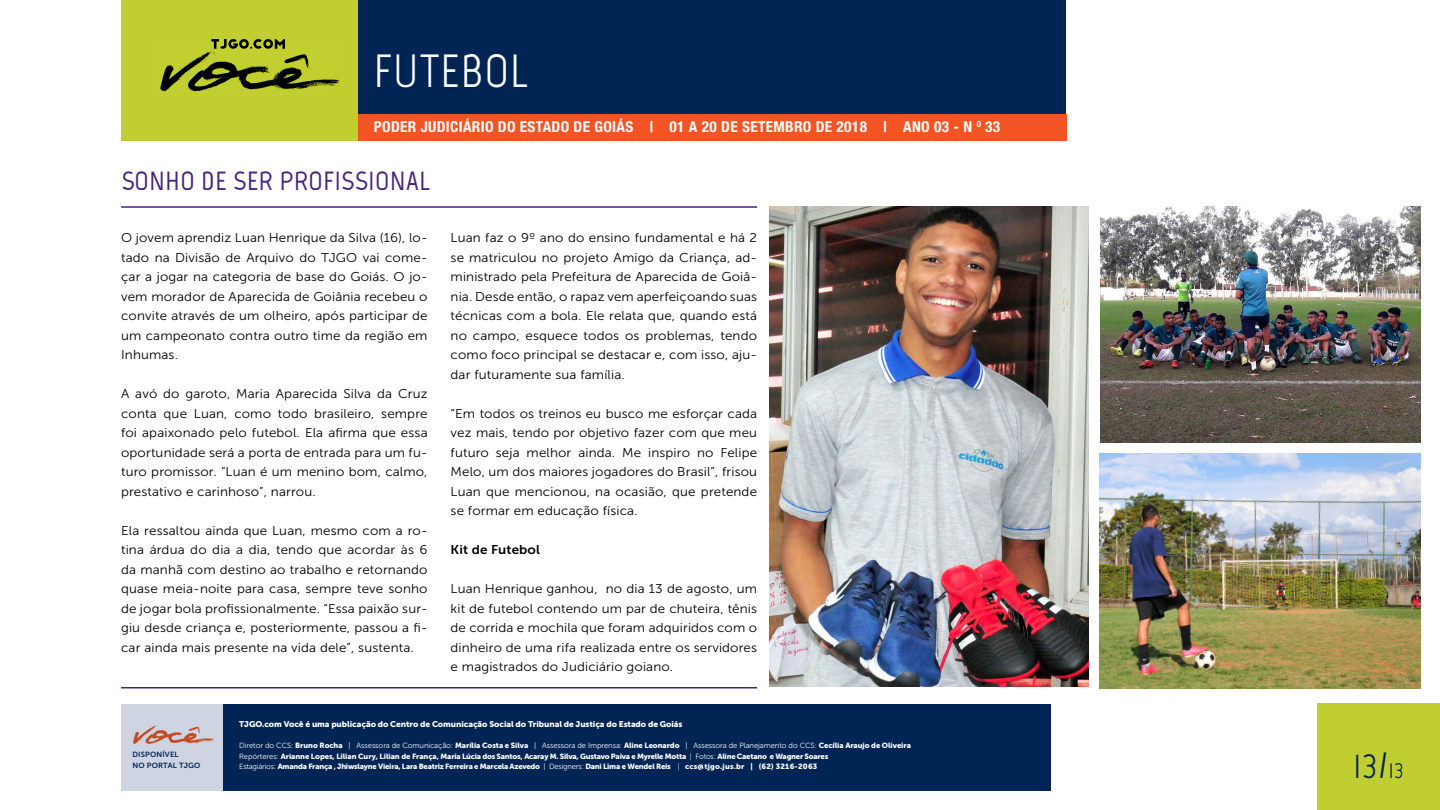
<style>
.page{position:relative;width:1440px;height:810px;background:#fff}
.page>*{position:absolute;margin:0;border:0;box-sizing:border-box;transform-origin:0 0}
.t1{font:46.5px "Marvel";letter-spacing:.02em;color:#fff}
.t2{font:36.45px "Marvel";color:#002454}
.t3{font:700 26.25px "Marvel";letter-spacing:.02em;color:#46237e;scale:1.05 1}
.t4{font:700 condensed 15px "Helvetica Neue LT Std";letter-spacing:.02em;color:#fff}
.t5{font:12.75px/19.5px "Museo Sans 300";letter-spacing:.01em;color:#000;text-align:justify;scale:1.05 1}
.t6{font:12.75px "Museo Sans 700";letter-spacing:.01em;color:#000;scale:1.05 1}
.t7{font:8.25px "Museo Sans 900";letter-spacing:-.01em;color:#fff}
.t8{font:7.5px/10.5px "Museo Sans 900";letter-spacing:-.03em;color:#fff}
.t9{font:7.5px "Museo Sans 300";letter-spacing:-.01em;color:#fff}
.t10{font:7.5px/10.5px "Museo Sans 700";letter-spacing:.02em;color:#002454}
.s1{font-family:"Museo Sans 900"}
.s2{font-family:"Museo Sans 300"}
.s3{font-size:22.88px}
</style>
<div class="page">
<div style="left:1317px;top:703px;width:123px;height:107px;background:#c1ce30"></div>
<div style="left:357px;top:0;width:709px;height:117px;background:#002454"></div>
<div style="left:357px;top:114px;width:709px;height:26px;background:#f25424"></div>
<div style="left:121px;top:0;width:236px;height:140px;background:#c1ce30"></div>
<img style="left:160px;top:51px;width:180px;height:41px">
<svg style="left:211px;top:39px;width:74px;height:10px"></svg>
<hr style="left:121px;top:206px;width:636px;height:2px;background:#46237e">
<hr style="left:121px;top:687px;width:636px;height:1px;background:#46237e">
<img style="left:770px;top:207px;width:319px;height:480px">
<img style="left:1100px;top:454px;width:320px;height:234px">
<img style="left:1100px;top:207px;width:320px;height:235px">
<div style="left:223px;top:704px;width:828px;height:86px;background:#002454"></div>
<div style="left:121px;top:704px;width:101px;height:86px;background:#cfd4e3"></div>
<img style="left:133px;top:725px;width:81px;height:19px">
<h1 class="t1" style="left:374px;top:43px;width:156px">FUTEBOL</h1>
<p class="t4" style="left:374px;top:118px;width:628px">PODER JUDICIÁRIO DO ESTADO DE GOIÁS | 01 A 20 DE SETEMBRO DE 2018 | ANO 03 - N <sup>0</sup> 33</p>
<h3 class="t3" style="left:121px;top:165px;width:296px">SONHO DE SER PROFISSIONAL</h3>
<p class="t5" style="left:121px;top:228px;width:293px">O jovem aprendiz Luan Henrique da Silva (16), lo&shy;tado na Divisão de Arquivo do TJGO vai come&shy;çar a jogar na categoria de base do Goiás. O jo&shy;vem morador de Aparecida de Goiânia recebeu o convite através de um olheiro, após participar de um campeonato contra outro time da região em Inhumas.</p>
<p class="t5" style="left:121px;top:384px;width:293px">A avó do garoto, Maria Aparecida Silva da Cruz conta que Luan, como todo brasileiro, sempre foi apaixonado pelo futebol. Ela afirma que essa oportunidade será a porta de entrada para um fu&shy;turo promissor. “Luan é um menino bom, calmo, prestativo e carinhoso”, narrou.</p>
<p class="t5" style="left:121px;top:521px;width:293px">Ela ressaltou ainda que Luan, mesmo com a ro&shy;tina árdua do dia a dia, tendo que acordar às 6 da manhã com destino ao trabalho e retornando quase meia-noite para casa, sempre teve sonho de jogar bola profissionalmente. “Essa paixão sur&shy;giu desde criança e, posteriormente, passou a fi&shy;car ainda mais presente na vida dele”, sustenta.</p>
<p class="t5" style="left:451px;top:228px;width:293px">Luan faz o 9º ano do ensino fundamental e há 2 se matriculou no projeto Amigo da Criança, ad&shy;ministrado pela Prefeitura de Aparecida de Goiâ&shy;nia. Desde então, o rapaz vem aperfeiçoando suas técnicas com a bola. Ele relata que, quando está no campo, esquece todos os problemas, tendo como foco principal se destacar e, com isso, aju&shy;dar futuramente sua família.</p>
<p class="t5" style="left:451px;top:404px;width:293px">“Em todos os treinos eu busco me esforçar cada vez mais, tendo por objetivo fazer com que meu futuro seja melhor ainda. Me inspiro no Felipe Melo, um dos maiores jogadores do Brasil”, frisou Luan que mencionou, na ocasião, que pretende se formar em educação física.</p>
<p class="t6" style="left:451px;top:543px;width:87px">KIT DE FUTEBOL</p>
<p class="t5" style="left:451px;top:579px;width:293px">Luan Henrique ganhou, no dia 13 de agosto, um kit de futebol contendo um par de chuteira, tênis de corrida e mochila que foram adquiridos com o dinheiro de uma rifa realizada entre os servidores e magistrados do Judiciário goiano.</p>
<p class="t10" style="left:132px;top:749px;width:69px">DISPONÍVEL<br>NO PORTAL TJGO</p>
<p class="t7" style="left:239px;top:720px;width:445px">TJGO.com Você é uma publicação do Centro de Comunicação Social do Tribunal de Justiça do Estado de Goiás</p>
<p class="t9" style="left:239px;top:742px;width:673px">Diretor do CCS: <span class="s1">Bruno Rocha</span> | Assessora de Comunicação: <span class="s1">Marília Costa e Silva</span> | Assessora de Imprensa: <span class="s1">Aline Leonardo</span> | Assessora de Planejamento do CCS: <span class="s1">Cecília Araujo de Oliveira</span></p>
<p class="t8" style="left:239px;top:751px;width:591px"><span class="s2">Repórteres:</span> Arianne Lopes, Lilian Cury, Lilian de França, Maria Lúcia dos Santos, Acaray M. Silva, Gustavo Paiva e Myrelle Motta <span class="s2">| Fotos:</span> Aline Caetano e Wagner Soares<br><span class="s2">Estagiários:</span> Amanda França , Jhiwslayne Vieira, Lara Beatriz Ferreira e Marcela Azevedo <span class="s2">| Designers:</span> Dani Lima e Wendel Reis <span class="s2">|</span> ccs@tjgo.jus.br | (62) 3216-2063</p>
<h2 class="t2" style="left:1354px;top:743px;width:52px">13/<span class="s3">13</span></h2>
</div>
